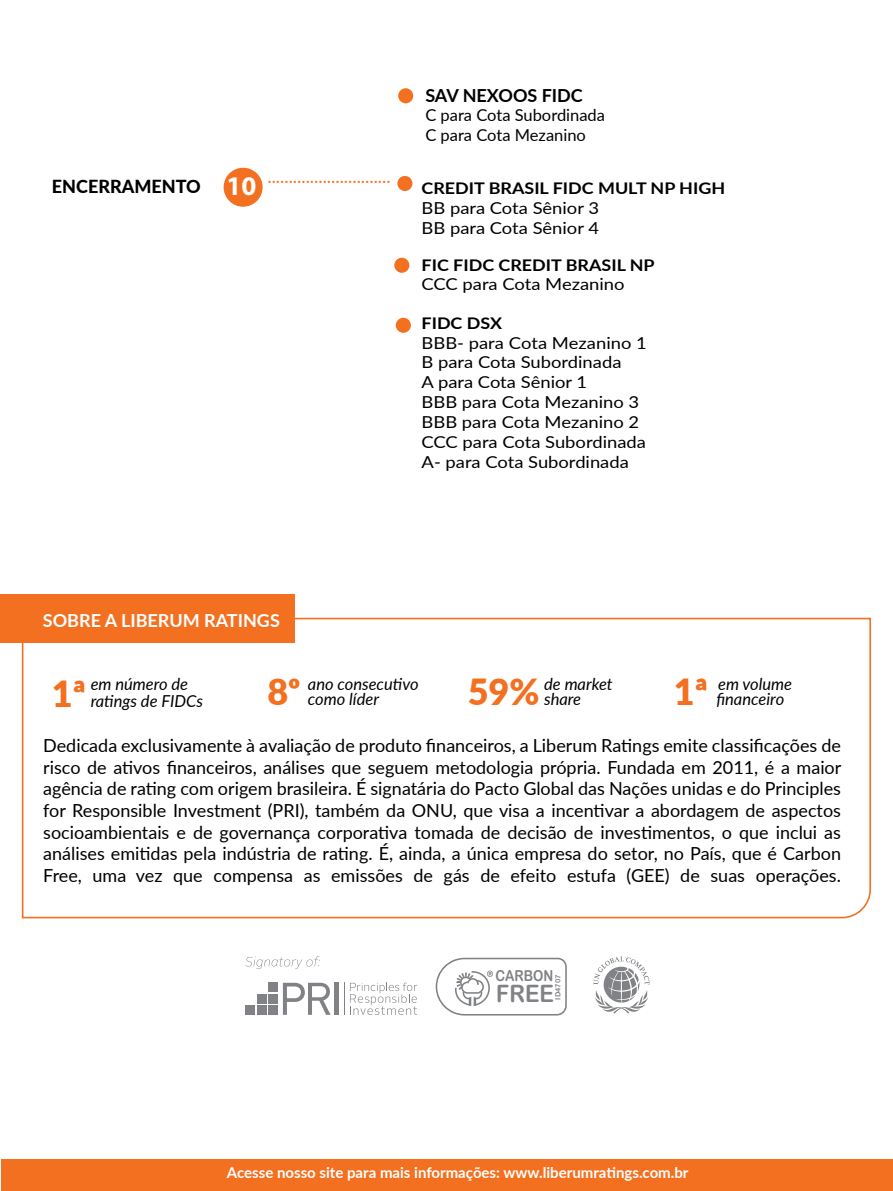
<style>
.page{position:relative;width:893px;height:1191px;background:#fff}
.page>*{position:absolute;margin:0;border:0;box-sizing:border-box;transform-origin:0 0}
.t1{font:900 36px "Lato";color:#f37021}
.t2{font:24px "Arial Rounded MT Bold";color:#808285;scale:.91 1}
.t3{font:18px/21.6px "Lato";color:#000;text-align:justify}
.t4{font:18px "Lato";color:#f37021}
.t5{font:700 18px "Lato";color:#fff}
.t6{font:700 18px "Lato";color:#000}
.t7{font:16.5px/19.8px "Lato";color:#000;scale:1.11 1}
.t8{font:italic 16.5px/15.3px "Lato";color:#000}
.t9{font:16.5px/19.8px "Lato";color:#000}
.t10{font:700 16.05px "Lato";color:#000;scale:1.11 1}
.t11{font:700 15px "Lato";color:#fff}
.t12{font:15px "Arial Rounded MT Bold";color:#808285;scale:.86 1}
.t13{font:7.2px "Arial Rounded MT Bold";color:#808285}
.s1{font-weight:800;color:#000}
.s2{font-family:"Myriad Pro";font-weight:700;font-size:27px;color:#fff}
.s3{font-weight:900;font-style:normal;font-size:36px;color:#f37021}
</style>
<div class="page">
<div style="left:224px;top:168px;width:39px;height:39px;background:#f37021;border-radius:50%"></div>
<div style="left:397px;top:176px;width:15px;height:15px;background:#f37021;border-radius:50%"></div>
<div style="left:398px;top:88px;width:15px;height:15px;background:#f37021;border-radius:50%"></div>
<div style="left:394px;top:258px;width:15px;height:15px;background:#f37021;border-radius:50%"></div>
<div style="left:396px;top:318px;width:15px;height:15px;background:#f37021;border-radius:50%"></div>
<div style="left:2px;top:1158px;width:891px;height:32px;background:#f37021"></div>
<svg style="left:21px;top:617px;width:851px;height:302px"></svg>
<div style="left:0;top:594px;width:294px;height:48px;background:#f37021"></div>
<svg style="left:593px;top:956px;width:57px;height:57px"></svg>
<div style="left:268px;top:982px;width:10px;height:10px;background:#808285"></div>
<div style="left:268px;top:994px;width:10px;height:9px;background:#808285"></div>
<div style="left:268px;top:1005px;width:10px;height:9px;background:#808285"></div>
<div style="left:257px;top:994px;width:9px;height:9px;background:#808285"></div>
<div style="left:257px;top:1005px;width:9px;height:9px;background:#808285"></div>
<div style="left:246px;top:1005px;width:9px;height:9px;background:#808285"></div>
<svg style="left:283px;top:982px;width:47px;height:32px"></svg>
<hr style="left:335px;top:982px;width:4px;height:32px;background:#808285">
<hr style="left:344px;top:982px;width:1px;height:32px;background:#808285">
<svg style="left:350px;top:982px;width:67px;height:33px"></svg>
<svg style="left:245px;top:956px;width:75px;height:13px"></svg>
<svg style="left:436px;top:957px;width:131px;height:58px"></svg>
<p class="t6" style="left:425px;top:82px;width:159px">SAV NEXOOS FIDC</p>
<p class="t9" style="left:425px;top:105px;width:181px">C para Cota Subordinada<br>C para Cota Mezanino</p>
<p class="t4" style="left:52px;top:164px;width:340px"><span class="s1">ENCERRAMENTO</span> <span class="s2">10</span> .............................</p>
<p class="t10" style="left:422px;top:176px;width:275px">CREDIT BRASIL FIDC MULT NP HIGH</p>
<p class="t7" style="left:422px;top:197px;width:161px">BB para Cota Sênior 3<br>BB para Cota Sênior 4</p>
<p class="t10" style="left:422px;top:253px;width:212px">FIC FIDC CREDIT BRASIL NP</p>
<p class="t7" style="left:422px;top:274px;width:184px">CCC para Cota Mezanino</p>
<p class="t10" style="left:422px;top:311px;width:74px">FIDC DSX</p>
<p class="t7" style="left:422px;top:332px;width:204px">BBB- para Cota Mezanino 1<br>B para Cota Subordinada<br>A para Cota Sênior 1<br>BBB para Cota Mezanino 3<br>BBB para Cota Mezanino 2<br>CCC para Cota Subordinada<br>A- para Cota Subordinada</p>
<p class="t5" style="left:43px;top:607px;width:239px">SOBRE A LIBERUM RATINGS</p>
<p class="t8" style="left:91px;top:675px;width:114px;line-height:16.8px">em número de ratings de FIDCs</p>
<p class="t8" style="left:308px;top:675px;width:112px">ano consecutivo como líder</p>
<p class="t8" style="left:544px;top:675px;width:70px">de market share</p>
<p class="t8" style="left:718px;top:675px;width:75px">em volume</p>
<h1 class="t1" style="left:52px;top:667px;width:36px">1ª</h1>
<h1 class="t1" style="left:267px;top:665px;width:34px">8o</h1>
<h1 class="t1" style="left:468px;top:664px;width:73px">59%</h1>
<p class="t8" style="left:674px;top:690px;width:112px"><span class="s3">1ª</span> financeiro</p>
<p class="t3" style="left:43px;top:734px;width:800px">Dedicada exclusivamente à avaliação de produto financeiros, a Liberum Ratings emite classificações de risco de ativos financeiros, análises que seguem metodologia própria. Fundada em 2011, é a maior agência de rating com origem brasileira. É signatária do Pacto Global das Nações unidas e do Principles for Responsible Investment (PRI), também da ONU, que visa a incentivar a abordagem de aspectos socioambientais e de governança corporativa tomada de decisão de investimentos, o que inclui as análises emitidas pela indústria de rating. É, ainda, a única empresa do setor, no País, que é Carbon Free, uma vez que compensa as emissões de gás de efeito estufa (GEE) de suas operações.</p>
<p class="t12" style="left:496px;top:967px;width:69px">CARBON</p>
<h2 class="t2" style="left:496px;top:979px;width:65px">FREE</h2>
<p class="t13" style="left:554px;top:999px;width:26px;rotate:-90deg">ID4707</p>
<p class="t11" style="left:227px;top:1161px;width:463px">Acesse nosso site para mais informações: www.liberumratings.com.br</p>
</div>
